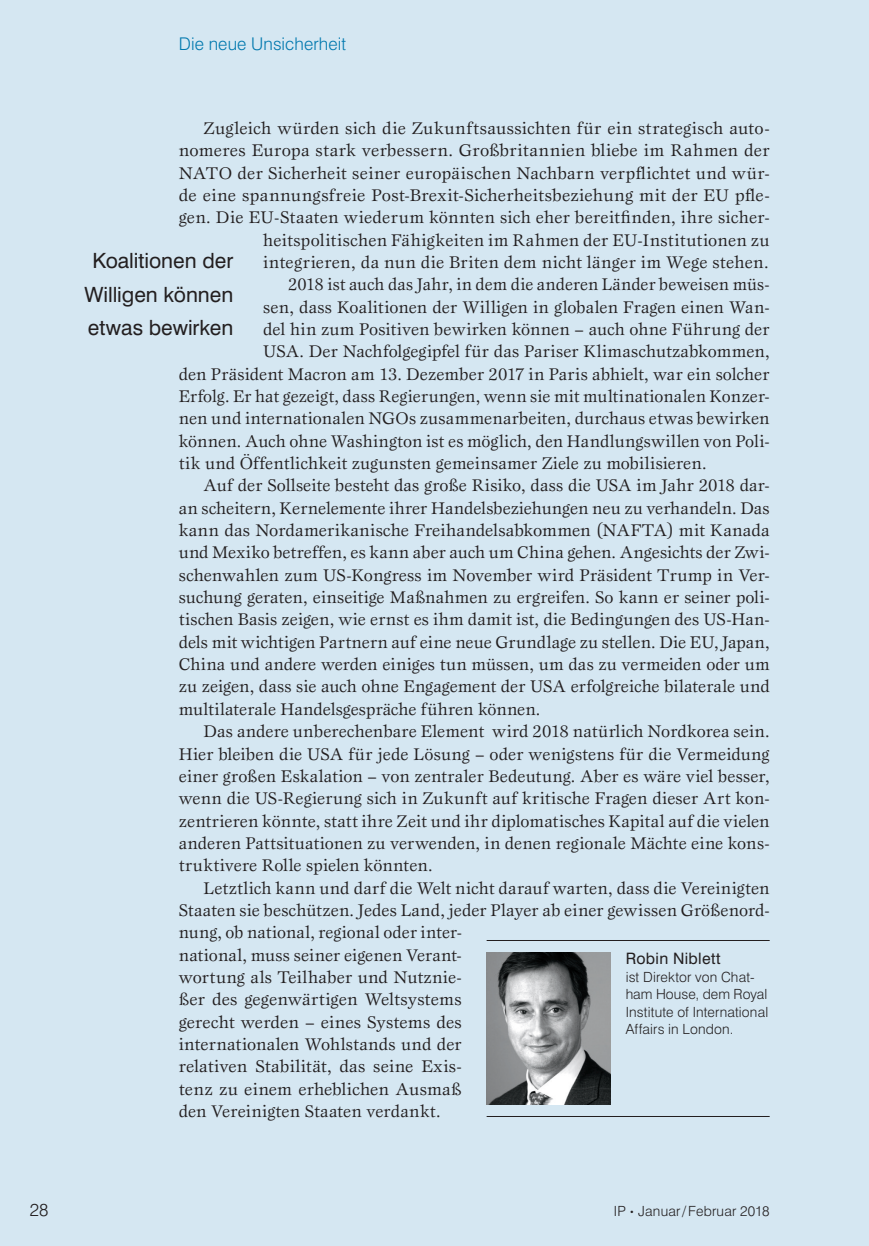
<style>
.page{position:relative;width:869px;height:1246px;background:#fff}
.page>*{position:absolute;margin:0;border:0;box-sizing:border-box;transform-origin:0 0}
.Marginalie{font:21px/33.2px "Swiss 721 BT";color:#231f20;text-align:center}
.Fließtext_Einzug{font:17.5px/22.4px "Esprit Std";letter-spacing:.01em;color:#231f20;text-align:justify}
.t1{font:300 17.5px "Swiss 721 BT";letter-spacing:.005em;color:#0078ae}
.t2{font:300 17.5px "Swiss 721 BT";color:#231f20}
.Autoren-Name{font:15.75px "Swiss 721 BT";letter-spacing:.02em;color:#231f20}
.Autoren-Info{font:300 14px/17.5px "Swiss 721 BT";letter-spacing:.01em;color:#231f20}
.s1{font-size:8.4px}
</style>
<div class="page">
<div style="left:0;top:0;width:868px;height:1245px;background:#d5e7f2"></div>
<hr style="left:486px;top:1115px;width:283px;height:1px;background:#231f20">
<img style="left:486px;top:952px;width:124px;height:151px">
<hr style="left:486px;top:939px;width:283px;height:1px;background:#231f20">
<p class="t1" style="left:179px;top:33px;width:169px">Die neue Unsicherheit</p>
<p class="Fließtext_Einzug" style="left:179px;top:117px;width:592px;text-align:right">Zugleich würden sich die Zukunftsaussichten für ein strategisch auto&shy;nomeres Europa stark verbessern. Großbritannien bliebe im Rahmen der NATO der Sicherheit seiner europäischen Nachbarn verpflichtet und wür&shy;de eine spannungsfreie Post-Brexit-Sicherheitsbeziehung mit der EU pfle&shy;gen. Die EU-Staaten wiederum könnten sich eher bereitfinden, ihre sicher&shy;heitspolitischen Fähigkeiten im Rahmen der EU-Institutionen zu integrieren, da nun die Briten dem nicht länger im Wege stehen.</p>
<p class="Fließtext_Einzug" style="left:288px;top:273px;width:483px">2018 ist auch das Jahr, in dem die anderen Länder beweisen müs-</p>
<p class="Fließtext_Einzug" style="left:263px;top:295px;width:507px">sen, dass Koalitionen der Willigen in globalen Fragen einen Wan-</p>
<p class="Fließtext_Einzug" style="left:263px;top:318px;width:507px">del hin zum Positiven bewirken können – auch ohne Führung der</p>
<p class="Fließtext_Einzug" style="left:263px;top:340px;width:508px">USA. Der Nachfolgegipfel für das Pariser Klimaschutzabkommen,</p>
<p class="Fließtext_Einzug" style="left:179px;top:362px;width:592px">den Präsident Macron am 13. Dezember 2017 in Paris abhielt, war ein solcher</p>
<p class="Fließtext_Einzug" style="left:179px;top:385px;width:592px">Erfolg. Er hat gezeigt, dass Regierungen, wenn sie mit multinationalen Konzer-</p>
<p class="Fließtext_Einzug" style="left:179px;top:407px;width:592px">nen und internationalen NGOs zusammenarbeiten, durchaus etwas bewirken</p>
<p class="Fließtext_Einzug" style="left:179px;top:429px;width:592px">können. Auch ohne Washington ist es möglich, den Handlungswillen von Poli-</p>
<p class="Fließtext_Einzug" style="left:179px;top:452px;width:529px">tik und Öffentlichkeit zugunsten gemeinsamer Ziele zu mobilisieren.</p>
<p class="Fließtext_Einzug" style="left:179px;top:474px;width:592px;text-indent:25px">Auf der Sollseite besteht das große Risiko, dass die USA im Jahr 2018 dar&shy;an scheitern, Kernelemente ihrer Handelsbeziehungen neu zu verhandeln. Das kann das Nordamerikanische Freihandelsabkommen (NAFTA) mit Kanada und Mexiko betreffen, es kann aber auch um China gehen. Angesichts der Zwi&shy;schenwahlen zum US-Kongress im November wird Präsident Trump in Ver&shy;suchung geraten, einseitige Maßnahmen zu ergreifen. So kann er seiner poli&shy;tischen Basis zeigen, wie ernst es ihm damit ist, die Bedingungen des US-Han&shy;dels mit wichtigen Partnern auf eine neue Grundlage zu stellen. Die EU, Japan, China und andere werden einiges tun müssen, um das zu vermeiden oder um zu zeigen, dass sie auch ohne Engagement der USA erfolgreiche bilaterale und multilaterale Handelsgespräche führen können.</p>
<p class="Fließtext_Einzug" style="left:179px;top:719px;width:592px;text-indent:25px">Das andere unberechenbare Element wird 2018 natürlich Nordkorea sein.<br>Hier bleiben die USA für jede Lösung – oder wenigstens für die Vermeidung einer großen Eskalation – von zentraler Bedeutung. Aber es wäre viel besser, wenn die US-Regierung sich in Zukunft auf kritische Fragen dieser Art kon&shy;zentrieren könnte, statt ihre Zeit und ihr diplomatisches Kapital auf die vielen anderen Pattsituationen zu verwenden, in denen regionale Mächte eine kons&shy;truktivere Rolle spielen könnten.</p>
<p class="Fließtext_Einzug" style="left:179px;top:876px;width:592px;text-align:left;text-indent:25px">Letztlich kann und darf die Welt nicht darauf warten, dass die Vereinigten Staaten sie beschützen. Jedes Land, jeder Player ab einer gewissen Größenord&shy;nung, ob national, regional oder inter-<br>national, muss seiner eigenen Verant-<br>wortung als Teilhaber und Nutznie-<br>ßer des gegenwärtigen Weltsystems<br>gerecht werden – eines Systems des<br>internationalen Wohlstands und der<br>relativen Stabilität, das seine Exis-<br>tenz zu einem erheblichen Ausmaß<br>den Vereinigten Staaten verdankt.</p>
<p class="Marginalie" style="left:84px;top:244px;width:150px">Koalitionen der<br>Willigen können etwas bewirken</p>
<p class="Autoren-Name" style="left:625px;top:948px;width:96px">Robin Niblett</p>
<p class="Autoren-Info" style="left:625px;top:967px;width:144px">ist Direktor von Chat&shy;ham House, dem Royal<br>Institute of International<br>Affairs in London.</p>
<p class="t2" style="left:30px;top:1198px;width:20px">28</p>
<p class="Autoren-Info" style="left:613px;top:1202px;width:157px">IP <span class="s1">•</span> Januar/Februar 2018</p>
</div>
